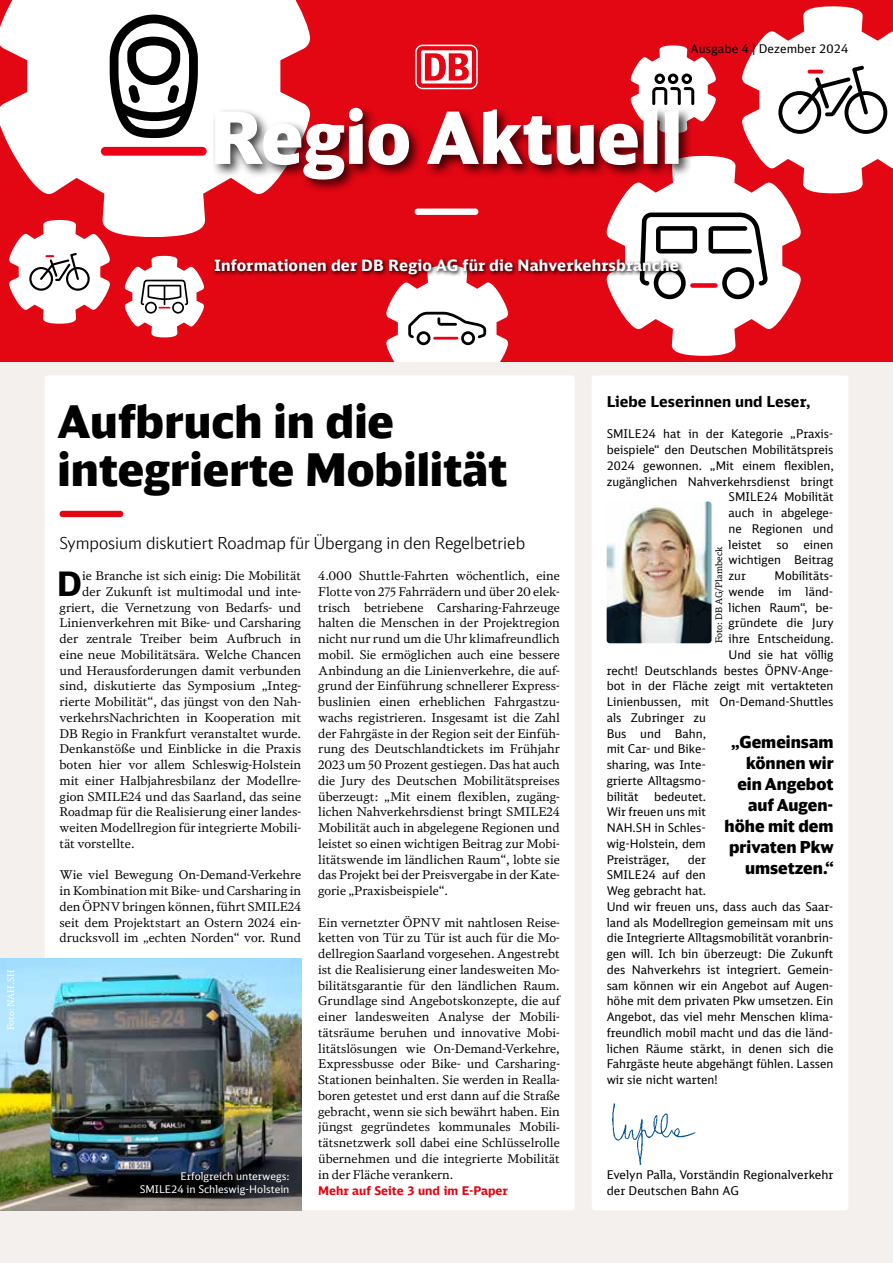
<style>
.page{position:relative;width:893px;height:1263px;background:#f4f0ed}
.page>*{position:absolute;margin:0;border:0;box-sizing:border-box;transform-origin:0 0}
.t1{font:900 72px "DB Neo Head";color:#fff}
.t2{font:900 45px/47.2px "DB Neo Head";color:#000}
.t3{font:700 33.6px "DB Neo Sans";color:#000}
.t4{font:900 16.5px/21px "DB Neo Head";color:#000;text-align:right}
.t5{font:300 16.5px "DB Neo Head";color:#000}
.t6{font:700 15.6px "DB Neo Sans";letter-spacing:.01em;color:#fff}
.t7{font:700 15px "DB Neo Sans";color:#000}
.t8{font:12px/15.8px "DB Serif";color:#000;text-align:justify}
.t9{font:12px/15.8px "DB Neo Sans";color:#000}
.t10{font:700 12px "DB Neo Sans";color:#e30613}
.t11{font:10.5px/12.8px "DB Neo Sans";color:#fff;text-align:right}
.t12{font:9px "DB News";color:#000}
.t13{font:9px "DB News";letter-spacing:-.005em;color:#fff}
</style>
<div class="page">
<div style="left:592px;top:375px;width:256px;height:835px;background:#fff;border-radius:3px"></div>
<div style="left:45px;top:375px;width:530px;height:835px;background:#fff;border-radius:3px"></div>
<div style="left:0;top:0;width:893px;height:361px;background:#e30613"></div>
<svg style="left:386px;top:279px;width:122px;height:82px;background:#eccdce"></svg>
<hr style="left:433px;top:337px;width:25px;height:3px;background:#ed0017">
<svg style="left:0;top:0;width:310px;height:237px;fill:#fff"></svg>
<svg style="left:110px;top:14px;width:88px;height:124px;background:#8e8e8e"></svg>
<div style="left:101px;top:147px;width:106px;height:9px;background:#ed0017;border-radius:4px"></div>
<svg style="left:607px;top:6px;width:286px;height:350px"></svg>
<svg style="left:9px;top:220px;width:101px;height:104px"></svg>
<div style="left:60px;top:511px;width:63px;height:6px;background:#e30613;border-radius:3px"></div>
<img style="left:607px;top:501px;width:104px;height:142px">
<img style="left:612px;top:1103px;width:84px;height:62px">
<svg style="left:125px;top:256px;width:79px;height:81px"></svg>
<img style="left:0;top:958px;width:301px;height:252px">
<svg style="left:415px;top:45px;width:63px;height:44px"></svg>
<svg style="left:417px;top:46px;width:59px;height:42px"></svg>
<div style="left:211px;top:104px;width:482px;height:89px;background:#000;opacity:.75"></div>
<svg style="left:213px;top:256px;width:470px;height:23px"></svg>
<div style="left:415px;top:209px;width:63px;height:6px;background:#fff;border-radius:3px"></div>
<p class="t9" style="left:691px;top:41px;width:159px">Ausgabe 4 | Dezember 2024</p>
<h1 class="t1" style="left:210px;top:91px;width:473px">Regio Aktuell</h1>
<h3 class="t6" style="left:214px;top:255px;width:466px">Informationen der DB Regio AG für die Nahverkehrsbranche</h3>
<p class="t13" style="left:5px;top:1030px;width:62px;rotate:-90deg">Foto: NAH.SH</p>
<h2 class="t2" style="left:57px;top:397px;width:452px">Aufbruch in die integrierte Mobilität</h2>
<h3 class="t5" style="left:60px;top:533px;width:467px">Symposium diskutiert Roadmap für Übergang in den Regelbetrieb</h3>
<h3 class="t3" style="left:57px;top:562px;width:27px">D</h3>
<p class="t8" style="left:82px;top:568px;width:220px">ie Branche ist sich einig: Die Mobilität</p>
<p class="t8" style="left:82px;top:584px;width:220px">der Zukunft ist multimodal und inte-</p>
<p class="t8" style="left:60px;top:599px;width:243px">griert, die Vernetzung von Bedarfs- und</p>
<p class="t8" style="left:60px;top:615px;width:243px">Linienverkehren mit Bike- und Carsharing</p>
<p class="t8" style="left:60px;top:631px;width:243px">der zentrale Treiber beim Aufbruch in</p>
<p class="t8" style="left:60px;top:647px;width:243px">eine neue Mobilitätsära. Welche Chancen</p>
<p class="t8" style="left:60px;top:662px;width:243px">und Herausforderungen damit verbunden</p>
<p class="t8" style="left:60px;top:678px;width:243px">sind, diskutierte das Symposium „Integ-</p>
<p class="t8" style="left:60px;top:694px;width:243px">rierte Mobilität“, das jüngst von den Nah-</p>
<p class="t8" style="left:60px;top:709px;width:243px">verkehrsNachrichten in Kooperation mit</p>
<p class="t8" style="left:60px;top:725px;width:243px">DB Regio in Frankfurt veranstaltet wurde.</p>
<p class="t8" style="left:60px;top:741px;width:243px">Denkanstöße und Einblicke in die Praxis</p>
<p class="t8" style="left:60px;top:757px;width:243px">boten hier vor allem Schleswig-Holstein</p>
<p class="t8" style="left:60px;top:772px;width:243px">mit einer Halbjahresbilanz der Modellre-</p>
<p class="t8" style="left:60px;top:788px;width:243px">gion SMILE24 und das Saarland, das seine</p>
<p class="t8" style="left:60px;top:804px;width:243px">Roadmap für die Realisierung einer landes-</p>
<p class="t8" style="left:60px;top:820px;width:243px">weiten Modellregion für integrierte Mobili-</p>
<p class="t8" style="left:60px;top:835px;width:77px">tät vorstellte.</p>
<p class="t8" style="left:60px;top:867px;width:243px">Wie viel Bewegung On-Demand-Verkehre in Kombination mit Bike- und Carsharing in den ÖPNV bringen können, führt SMILE24 seit dem Projektstart an Ostern 2024 ein&shy;drucksvoll im „echten Norden“ vor. Rund</p>
<p class="t11" style="left:140px;top:1170px;width:151px">Erfolgreich unterwegs:<br>SMILE24 in Schleswig-Holstein</p>
<p class="t8" style="left:318px;top:568px;width:243px">4.000 Shuttle-Fahrten wöchentlich, eine Flotte von 275 Fahrrädern und über 20 elek&shy;trisch betriebene Carsharing-Fahrzeuge halten die Menschen in der Projektregion nicht nur rund um die Uhr klimafreundlich mobil. Sie ermöglichen auch eine bessere Anbindung an die Linienverkehre, die auf&shy;grund der Einführung schnellerer Express&shy;buslinien einen erheblichen Fahrgastzu&shy;wachs registrieren. Insgesamt ist die Zahl der Fahrgäste in der Region seit der Einfüh&shy;rung des Deutschlandtickets im Frühjahr 2023 um 50 Prozent gestiegen. Das hat auch die Jury des Deutschen Mobilitätspreises überzeugt: „Mit einem flexiblen, zugäng&shy;lichen Nahverkehrsdienst bringt SMILE24<br>Mobilität auch in abgelegene Regionen und leistet so einen wichtigen Beitrag zur Mobi&shy;litätswende im ländlichen Raum“, lobte sie das Projekt bei der Preisvergabe in der Kate&shy;gorie „Praxisbeispiele“.</p>
<p class="t8" style="left:318px;top:914px;width:243px">Ein vernetzter ÖPNV mit nahtlosen Reise&shy;ketten von Tür zu Tür ist auch für die Mo&shy;dellregion Saarland vorgesehen. Angestrebt ist die Realisierung einer landesweiten Mo&shy;bilitätsgarantie für den ländlichen Raum.<br>Grundlage sind Angebotskonzepte, die auf einer landesweiten Analyse der Mobili&shy;tätsräume beruhen und innovative Mobi&shy;litätslösungen wie On-Demand-Verkehre, Expressbusse oder Bike- und Carsharing-Stationen beinhalten. Sie werden in Realla&shy;boren getestet und erst dann auf die Straße gebracht, wenn sie sich bewährt haben. Ein jüngst gegründetes kommunales Mobili&shy;tätsnetzwerk soll dabei eine Schlüsselrolle übernehmen und die integrierte Mobilität in der Fläche verankern.</p>
<p class="t10" style="left:318px;top:1182px;width:191px">Mehr auf Seite 3 und im E-Paper</p>
<p class="t7" style="left:607px;top:392px;width:205px">Liebe Leserinnen und Leser,</p>
<p class="t9" style="left:607px;top:426px;width:228px">SMILE24 hat in der Kategorie „Praxis-</p>
<p class="t9" style="left:607px;top:442px;width:228px">beispiele“ den Deutschen Mobilitätspreis</p>
<p class="t9" style="left:607px;top:457px;width:229px">2024 gewonnen. „Mit einem flexiblen,</p>
<p class="t9" style="left:607px;top:473px;width:228px">zugänglichen Nahverkehrsdienst bringt</p>
<p class="t9" style="left:729px;top:489px;width:106px">SMILE24 Mobilität</p>
<p class="t9" style="left:729px;top:505px;width:106px">auch in abgelege-</p>
<p class="t9" style="left:729px;top:520px;width:106px">ne Regionen und</p>
<p class="t9" style="left:729px;top:536px;width:106px">leistet so einen</p>
<p class="t9" style="left:729px;top:552px;width:106px">wichtigen Beitrag</p>
<p class="t9" style="left:729px;top:568px;width:19px">zur</p>
<p class="t9" style="left:775px;top:568px;width:60px">Mobilitäts-</p>
<p class="t9" style="left:729px;top:583px;width:106px">wende im länd-</p>
<p class="t9" style="left:729px;top:599px;width:106px">lichen Raum“, be-</p>
<p class="t9" style="left:729px;top:615px;width:107px">gründete die Jury</p>
<p class="t9" style="left:729px;top:631px;width:107px">ihre Entscheidung.</p>
<p class="t9" style="left:729px;top:646px;width:106px">Und sie hat völlig</p>
<p class="t9" style="left:607px;top:662px;width:228px">recht! Deutschlands bestes ÖPNV-Ange-</p>
<p class="t9" style="left:607px;top:678px;width:228px">bot in der Fläche zeigt mit vertakteten</p>
<p class="t9" style="left:607px;top:694px;width:228px">Linienbussen, mit On-Demand-Shuttles</p>
<p class="t9" style="left:607px;top:709px;width:101px">als Zubringer zu</p>
<p class="t9" style="left:607px;top:725px;width:101px">Bus und Bahn,</p>
<p class="t9" style="left:607px;top:741px;width:99px">mit Car- und Bike-</p>
<p class="t9" style="left:607px;top:757px;width:101px">sharing, was Inte-</p>
<p class="t9" style="left:607px;top:772px;width:101px">grierte Alltagsmo-</p>
<p class="t9" style="left:607px;top:788px;width:34px">bilität</p>
<p class="t12" style="left:713px;top:643px;width:98px;rotate:-90deg">Foto: DB AG/Plambeck</p>
<h3 class="t4" style="left:725px;top:731px;width:111px">„Gemeinsam können wir ein Angebot auf Augen&shy;höhe mit dem privaten Pkw umsetzen.“</h3>
<p class="t9" style="left:607px;top:788px;width:101px;text-align:justify;text-indent:47px">bedeutet.<br>Wir freuen uns mit NAH.SH in Schles&shy;wig-Holstein, dem Preisträger,</p>
<p class="t9" style="left:607px;top:851px;width:228px;text-indent:81px">der<br>SMILE24 auf den<br>Weg gebracht hat.<br>Und wir freuen uns, dass auch das Saar&shy;land als Modellregion gemeinsam mit uns die Integrierte Alltagsmobilität voranbrin&shy;gen will. Ich bin überzeugt: Die Zukunft des Nahverkehrs ist integriert. Gemein&shy;sam können wir ein Angebot auf Augen&shy;höhe mit dem privaten Pkw umsetzen. Ein Angebot, das viel mehr Menschen klima&shy;freundlich mobil macht und das die länd&shy;lichen Räume stärkt, in denen sich die Fahrgäste heute abgehängt fühlen. Lassen wir sie nicht warten!</p>
<p class="t9" style="left:607px;top:1166px;width:228px">Evelyn Palla, Vorständin Regionalverkehr der Deutschen Bahn AG</p>
</div>
